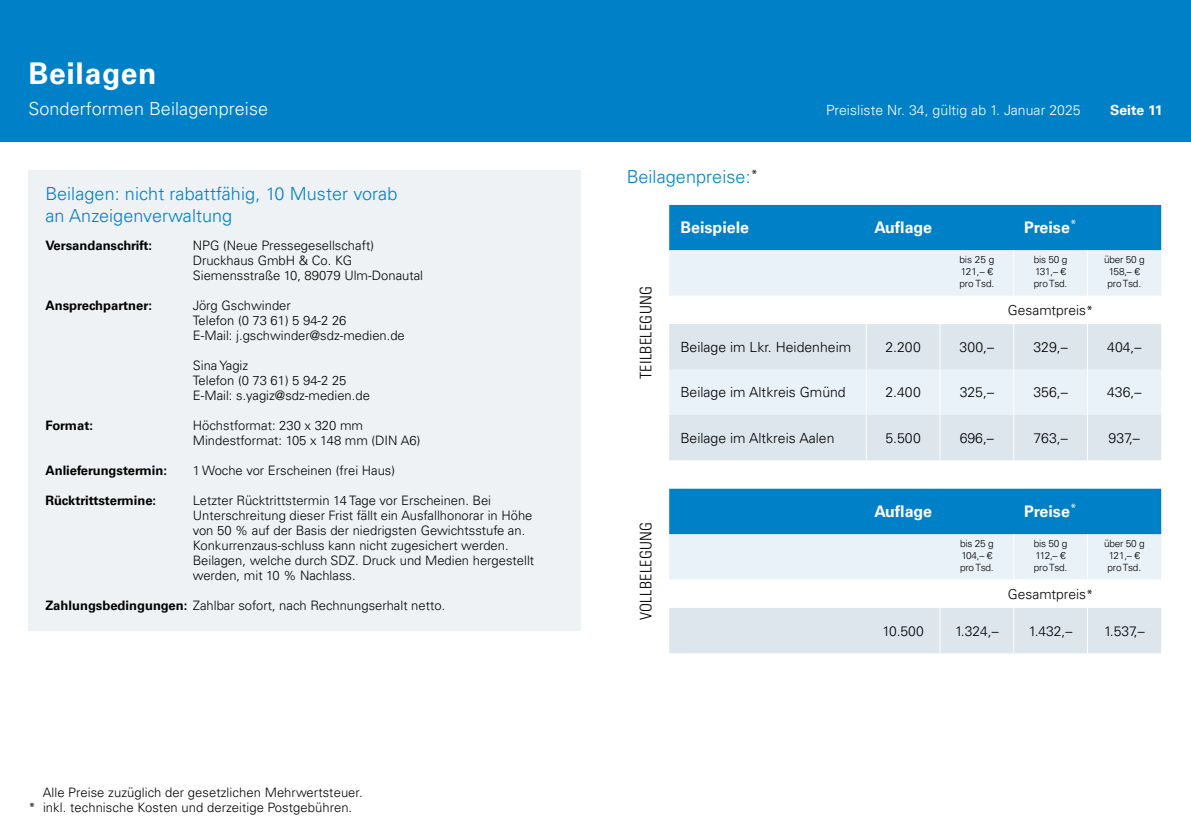
<style>
.page{position:relative;width:1191px;height:840px;background:#fff}
.page>*{position:absolute;margin:0;border:0;box-sizing:border-box;transform-origin:0 0}
.t1{font:700 30px "Univers LT Pro 65";letter-spacing:.025em;color:#fff}
.t2{font:300 18px/21.6px "Univers LT Pro 45";letter-spacing:.005em;color:#0081c7}
.t3{font:300 18px "Univers LT Pro 45";letter-spacing:.005em;color:#fff}
.t4{font:700 16px "Univers LT Pro 65";color:#fff}
.t5{font:300 condensed 16px "Univers LT Pro";letter-spacing:.025em;color:#000}
.t6{font:300 14px "Univers LT Pro 45";color:#000}
.t7{font:300 14px "Univers LT Pro 45";letter-spacing:.005em;color:#fff}
.t8{font:700 14px "Univers LT Pro 65";letter-spacing:.005em;color:#fff}
.t9{font:300 13.8px "Univers LT Pro 45";color:#000}
.t10{font:300 13px/15px "Univers LT Pro 45";color:#000}
.t11{font:700 13px "Univers LT Pro 65";color:#000}
.t12{font:300 10px/12px "Univers LT Pro 45";letter-spacing:-.02em;color:#000}
.t13{font:300 10px/12px "Univers LT Pro 45";color:#000}
.s1{font-family:"Univers LT Pro 65";font-weight:700}
.s2{color:#fff}
.s3{font-size:13px}
</style>
<div class="page">
<div style="left:0;top:0;width:1191px;height:142px;background:#0081c7"></div>
<div style="left:669px;top:205px;width:492px;height:45px;background:#0081c7"></div>
<div style="left:669px;top:250px;width:492px;height:46px;background:#eaf2f9"></div>
<svg style="left:669px;top:324px;width:492px;height:329px"></svg>
<div style="left:669px;top:488px;width:492px;height:46px;background:#0081c7"></div>
<hr style="left:866px;top:324px;width:1px;height:45px;background:#fff">
<hr style="left:939px;top:324px;width:1px;height:45px;background:#fff">
<hr style="left:1013px;top:324px;width:1px;height:45px;background:#fff">
<hr style="left:1087px;top:324px;width:1px;height:45px;background:#fff">
<hr style="left:866px;top:369px;width:1px;height:45px;background:#fff">
<hr style="left:939px;top:369px;width:1px;height:45px;background:#fff">
<hr style="left:1013px;top:369px;width:1px;height:45px;background:#fff">
<hr style="left:1087px;top:369px;width:1px;height:45px;background:#fff">
<hr style="left:866px;top:414px;width:1px;height:46px;background:#fff">
<hr style="left:939px;top:414px;width:1px;height:46px;background:#fff">
<hr style="left:1013px;top:414px;width:1px;height:46px;background:#fff">
<hr style="left:1087px;top:414px;width:1px;height:46px;background:#fff">
<hr style="left:939px;top:607px;width:1px;height:46px;background:#fff">
<hr style="left:1013px;top:607px;width:1px;height:46px;background:#fff">
<hr style="left:1087px;top:607px;width:1px;height:46px;background:#fff">
<hr style="left:1013px;top:534px;width:1px;height:45px;background:#fff">
<hr style="left:1087px;top:534px;width:1px;height:45px;background:#fff">
<hr style="left:1013px;top:250px;width:1px;height:45px;background:#fff">
<hr style="left:1087px;top:250px;width:1px;height:45px;background:#fff">
<div style="left:28px;top:170px;width:553px;height:460px;background:#eef2f4"></div>
<h1 class="t1" style="left:28px;top:52px;width:130px">Beilagen</h1>
<h2 class="t3" style="left:28px;top:97px;width:241px">Sonderformen Beilagenpreise</h2>
<p class="t7" style="left:826px;top:101px;width:256px">Preisliste Nr. 34, gültig ab 1. Januar 2025</p>
<p class="t8" style="left:1110px;top:100px;width:54px">Seite 11</p>
<h2 class="t2" style="left:45px;top:183px;width:353px">Beilagen: nicht rabattfähig, 10 Muster vorab an Anzeigenverwaltung</h2>
<p class="t11" style="left:45px;top:236px;width:108px">Versandanschrift:</p>
<p class="t10" style="left:193px;top:237px;width:232px">NPG (Neue Pressegesellschaft)<br>Druckhaus GmbH &amp; Co. KG<br>Siemensstraße 10, 89079 Ulm-Donautal</p>
<p class="t11" style="left:45px;top:296px;width:108px">Ansprechpartner:</p>
<p class="t10" style="left:193px;top:297px;width:213px">Jörg Gschwinder<br>Telefon (0 73 61) 5 94-2 26<br>E-Mail: j.gschwinder@sdz-medien.de</p>
<p class="t10" style="left:193px;top:357px;width:179px">Sina Yagiz<br>Telefon (0 73 61) 5 94-2 25<br>E-Mail: s.yagiz@sdz-medien.de</p>
<p class="t11" style="left:45px;top:416px;width:49px">Format:</p>
<p class="t10" style="left:193px;top:417px;width:229px">Höchstformat: 230 x 320 mm<br>Mindestformat: 105 x 148 mm (DIN A6)</p>
<p class="t11" style="left:45px;top:461px;width:123px">Anlieferungstermin:</p>
<p class="t10" style="left:193px;top:462px;width:204px">1 Woche vor Erscheinen (frei Haus)</p>
<p class="t11" style="left:45px;top:491px;width:112px">Rücktrittstermine:</p>
<p class="t10" style="left:193px;top:492px;width:343px">Letzter Rücktrittstermin 14 Tage vor Erscheinen. Bei Unterschreitung dieser Frist fällt ein Ausfallhonorar in Höhe von 50 % auf der Basis der niedrigsten Gewichtsstufe an.<br>Konkurrenzaus-schluss kann nicht zugesichert werden.<br>Beilagen, welche durch SDZ. Druck und Medien hergestellt werden, mit 10 % Nachlass.</p>
<p class="t10" style="left:45px;top:597px;width:401px"><span class="s1">Zahlungsbedingungen:</span> Zahlbar sofort, nach Rechnungserhalt netto.</p>
<p class="t10" style="left:28px;top:783px;width:336px"><span class="s2">*</span> Alle Preise zuzüglich der gesetzlichen Mehrwertsteuer. * inkl. technische Kosten und derzeitige Postgebühren.</p>
<h2 class="t2" style="left:626px;top:165px;width:133px">Beilagenpreise:<sup>*</sup></h2>
<p class="t5" style="left:635px;top:379px;width:95px;rotate:-90deg">TEILBELEGUNG</p>
<p class="t5" style="left:635px;top:620px;width:100px;rotate:-90deg">VOLLBELEGUNG</p>
<p class="t4" style="left:680px;top:216px;width:70px">Beispiele</p>
<p class="t4" style="left:874px;top:216px;width:59px">Auflage</p>
<p class="t4" style="left:1024px;top:216px;width:54px">Preise<sup>*</sup></p>
<p class="t13" style="left:959px;top:253px;width:37px">bis 25 g<br>121,– € pro Tsd.</p>
<p class="t12" style="left:1033px;top:253px;width:35px">bis 50 g<br>131,– € pro Tsd.</p>
<p class="t12" style="left:1104px;top:253px;width:42px;text-align:center">über 50 g<br>158,– € pro Tsd.</p>
<p class="t9" style="left:1008px;top:301px;width:87px">Gesamtpreis<span class="s3">*</span></p>
<p class="t6" style="left:680px;top:337px;width:172px">Beilage im Lkr. Heidenheim</p>
<p class="t6" style="left:885px;top:337px;width:37px">2.200</p>
<p class="t6" style="left:959px;top:337px;width:36px">300,–</p>
<p class="t6" style="left:1033px;top:337px;width:36px">329,–</p>
<p class="t6" style="left:1107px;top:337px;width:36px">404,–</p>
<p class="t6" style="left:680px;top:383px;width:167px">Beilage im Altkreis Gmünd</p>
<p class="t6" style="left:885px;top:383px;width:37px">2.400</p>
<p class="t6" style="left:959px;top:383px;width:36px">325,–</p>
<p class="t6" style="left:1033px;top:383px;width:36px">356,–</p>
<p class="t6" style="left:1107px;top:383px;width:36px">436,–</p>
<p class="t6" style="left:680px;top:428px;width:155px">Beilage im Altkreis Aalen</p>
<p class="t6" style="left:885px;top:428px;width:37px">5.500</p>
<p class="t6" style="left:959px;top:428px;width:36px">696,–</p>
<p class="t6" style="left:1033px;top:428px;width:36px">763,–</p>
<p class="t6" style="left:1108px;top:428px;width:33px">937,–</p>
<p class="t4" style="left:874px;top:500px;width:59px">Auflage</p>
<p class="t4" style="left:1024px;top:500px;width:54px">Preise<sup>*</sup></p>
<p class="t12" style="left:960px;top:537px;width:35px">bis 25 g<br>104,– € pro Tsd.</p>
<p class="t12" style="left:1033px;top:537px;width:35px">bis 50 g<br>112,– € pro Tsd.</p>
<p class="t12" style="left:1104px;top:537px;width:42px;text-align:center">über 50 g<br>121,– € pro Tsd.</p>
<p class="t9" style="left:1008px;top:584px;width:87px">Gesamtpreis<span class="s3">*</span></p>
<p class="t9" style="left:882px;top:621px;width:43px">10.500</p>
<p class="t9" style="left:955px;top:621px;width:45px">1.324,–</p>
<p class="t9" style="left:1029px;top:621px;width:45px">1.432,–</p>
<p class="t9" style="left:1104px;top:621px;width:42px">1.537,–</p>
</div>
